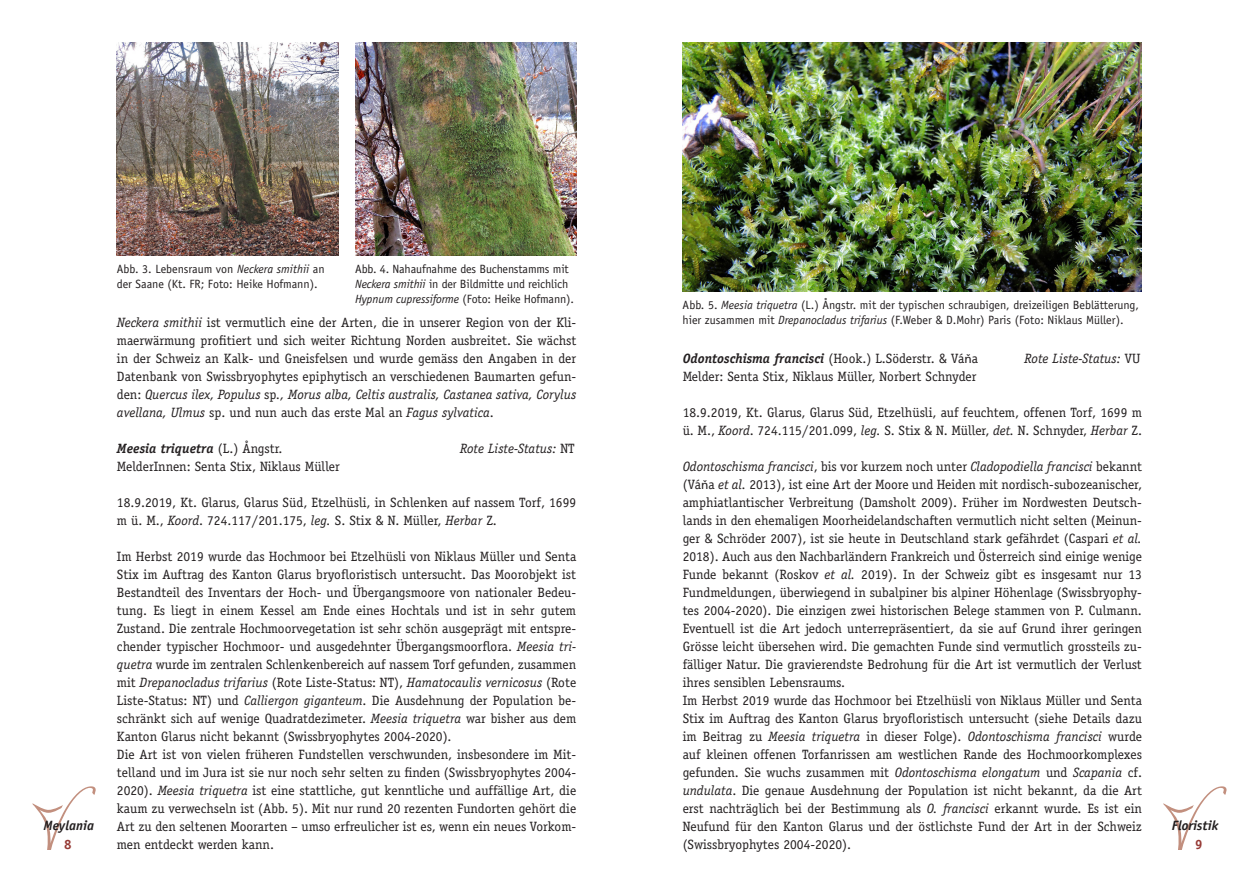
<style>
.page{position:relative;width:1259px;height:893px;background:#fff}
.page>*{position:absolute;margin:0;border:0;box-sizing:border-box;transform-origin:0 0}
.t1{font:13.5px/18px "Officina Serif";color:#231f20}
.t2{font:italic 700 13.5px "Officina Serif";color:#231f20}
.t3{font:italic 13.5px "Officina Serif";color:#231f20}
.t4{font:italic 700 13.5px "Officina Sans";color:#231f20}
.t5{font:700 13.5px "Officina Sans";color:#963a35}
.t6{font:12px/15px "Officina Sans";color:#231f20}
.s1{font-style:italic}
.s2{font-weight:400;font-style:normal}
.s3{font-style:normal}
.s4{font-family:"Frutiger CE";font-weight:400;font-style:normal;font-size:12px}
.s5{font-family:"Frutiger CE";font-size:12px}
</style>
<div class="page">
<svg style="left:1163px;top:786px;width:63px;height:64px"></svg>
<svg style="left:32px;top:786px;width:64px;height:64px"></svg>
<img style="left:117px;top:43px;width:221px;height:212px">
<img style="left:355px;top:43px;width:221px;height:212px">
<img style="left:682px;top:43px;width:459px;height:248px">
<p class="t6" style="left:117px;top:262px;width:209px">Abb. 3. Lebensraum von <span class="s1">Neckera smithii</span> an der Saane (Kt. FR; Foto: Heike Hofmann).</p>
<p class="t6" style="left:355px;top:262px;width:220px">Abb. 4. Nahaufnahme des Buchenstamms mit<br><span class="s1">Neckera smithii</span> in der Bildmitte und reichlich<br><span class="s1">Hypnum cupressiforme</span> (Foto: Heike Hofmann).</p>
<p class="t6" style="left:682px;top:298px;width:458px">Abb. 5. <span class="s1">Meesia triquetra</span> (L.) Ångstr. mit der typischen schraubigen, dreizeiligen Beblätterung, hier zusammen mit <span class="s1">Drepanocladus trifarius</span> (F.Weber &amp; D.Mohr) Paris (Foto: Niklaus Müller).</p>
<p class="t1" style="left:117px;top:314px;width:461px;text-align:justify"><span class="s1">Neckera smithii</span> ist vermutlich eine der Arten, die in unserer Region von der Kli&shy;maerwärmung profitiert und sich weiter Richtung Norden ausbreitet. Sie wächst in der Schweiz an Kalk- und Gneisfelsen und wurde gemäss den Angaben in der Datenbank von Swissbryophytes epiphytisch an verschiedenen Baumarten gefun&shy;den: <span class="s1">Quercus ilex, Populus</span> sp<span class="s1">., Morus alba, Celtis australis, Castanea sativa, Corylus avellana, Ulmus</span> sp. und nun auch das erste Mal an <span class="s1">Fagus sylvatica</span>.</p>
<p class="t2" style="left:117px;top:441px;width:167px">Meesia triquetra <span class="s2">(L.) Ångstr.</span></p>
<p class="t3" style="left:460px;top:441px;width:116px">Rote Liste-Status: <span class="s3">NT</span></p>
<p class="t1" style="left:117px;top:458px;width:224px">MelderInnen: Senta Stix, Niklaus Müller</p>
<p class="t1" style="left:117px;top:494px;width:461px">18.9.2019, Kt. Glarus, Glarus Süd, Etzelhüsli, in Schlenken auf nassem Torf, 1699 m ü. M., <span class="s1">Koord</span>. 724.117/201.175, <span class="s1">leg.</span> S. Stix &amp; N. Müller, <span class="s1">Herbar</span> Z.</p>
<p class="t1" style="left:117px;top:548px;width:461px">Im Herbst 2019 wurde das Hochmoor bei Etzelhüsli von Niklaus Müller und Senta Stix im Auftrag des Kanton Glarus bryofloristisch untersucht. Das Moorobjekt ist Bestandteil des Inventars der Hoch- und Übergangsmoore von nationaler Bedeu&shy;tung. Es liegt in einem Kessel am Ende eines Hochtals und ist in sehr gutem Zustand. Die zentrale Hochmoorvegetation ist sehr schön ausgeprägt mit entspre&shy;chender typischer Hochmoor- und ausgedehnter Übergangsmoorflora. <span class="s1">Meesia tri&shy;quetra</span> wurde im zentralen Schlenkenbereich auf nassem Torf gefunden, zusammen mit <span class="s1">Drepanocladus trifarius</span> (Rote Liste-Status: NT), <span class="s1">Hamatocaulis vernicosus</span> (Rote Liste-Status: NT) und <span class="s1">Calliergon giganteum</span>. Die Ausdehnung der Population be&shy;schränkt sich auf wenige Quadratdezimeter. <span class="s1">Meesia triquetra</span> war bisher aus dem Kanton Glarus nicht bekannt (Swissbryophytes 2004-2020).<br>Die Art ist von vielen früheren Fundstellen verschwunden, insbesondere im Mit&shy;telland und im Jura ist sie nur noch sehr selten zu finden (Swissbryophytes 2004- 2020). <span class="s1">Meesia triquetra</span> ist eine stattliche, gut kenntliche und auffällige Art, die kaum zu verwechseln ist (Abb. 5). Mit nur rund 20 rezenten Fundorten gehört die Art zu den seltenen Moorarten – umso erfreulicher ist es, wenn ein neues Vorkom&shy;men entdeckt werden kann.</p>
<p class="t2" style="left:682px;top:351px;width:297px">Odontoschisma francisci <span class="s2">(Hook.) L.Söderstr. &amp; Vá</span><span class="s4">ň</span><span class="s2">a</span></p>
<p class="t3" style="left:1024px;top:351px;width:117px">Rote Liste-Status: <span class="s3">VU</span></p>
<p class="t1" style="left:682px;top:368px;width:295px">Melder: Senta Stix, Niklaus Müller, Norbert Schnyder</p>
<p class="t1" style="left:682px;top:404px;width:461px">18.9.2019, Kt. Glarus, Glarus Süd, Etzelhüsli, auf feuchtem, offenen Torf, 1699 m ü. M., <span class="s1">Koord</span>. 724.115/201.099, <span class="s1">leg.</span> S. Stix &amp; N. Müller, <span class="s1">det.</span> N. Schnyder, <span class="s1">Herbar</span> Z.</p>
<p class="t1" style="left:682px;top:458px;width:461px"><span class="s1">Odontoschisma francisci</span>, bis vor kurzem noch unter <span class="s1">Cladopodiella francisci</span> bekannt (Vá<span class="s5">ň</span>a <span class="s1">et al.</span> 2013), ist eine Art der Moore und Heiden mit nordisch-subozeanischer, amphiatlantischer Verbreitung (Damsholt 2009). Früher im Nordwesten Deutsch&shy;lands in den ehemaligen Moorheidelandschaften vermutlich nicht selten (Meinun&shy;ger &amp; Schröder 2007), ist sie heute in Deutschland stark gefährdet (Caspari <span class="s1">et al.<br></span>2018). Auch aus den Nachbarländern Frankreich und Österreich sind einige wenige Funde bekannt (Roskov <span class="s1">et al.</span> 2019). In der Schweiz gibt es insgesamt nur 13<br>Fundmeldungen, überwiegend in subalpiner bis alpiner Höhenlage (Swissbryophy&shy;tes 2004-2020). Die einzigen zwei historischen Belege stammen von P. Culmann.<br>Eventuell ist die Art jedoch unterrepräsentiert, da sie auf Grund ihrer geringen Grösse leicht übersehen wird. Die gemachten Funde sind vermutlich grossteils zu&shy;fälliger Natur. Die gravierendste Bedrohung für die Art ist vermutlich der Verlust ihres sensiblen Lebensraums.<br>Im Herbst 2019 wurde das Hochmoor bei Etzelhüsli von Niklaus Müller und Senta Stix im Auftrag des Kanton Glarus bryofloristisch untersucht (siehe Details dazu im Beitrag zu <span class="s1">Meesia triquetra</span> in dieser Folge). <span class="s1">Odontoschisma francisci</span> wurde auf kleinen offenen Torfanrissen am westlichen Rande des Hochmoorkomplexes gefunden. Sie wuchs zusammen mit <span class="s1">Odontoschisma elongatum</span> und <span class="s1">Scapania</span> cf. <span class="s1">undulata</span>. Die genaue Ausdehnung der Population ist nicht bekannt, da die Art erst nachträglich bei der Bestimmung als <span class="s1">O. francisci</span> erkannt wurde. Es ist ein Neufund für den Kanton Glarus und der östlichste Fund der Art in der Schweiz (Swissbryophytes 2004-2020).</p>
<p class="t4" style="left:44px;top:817px;width:52px">Meylania</p>
<p class="t5" style="left:64px;top:836px;width:9px">8</p>
<p class="t5" style="left:1195px;top:836px;width:9px">9</p>
<p class="t4" style="left:1171px;top:818px;width:48px">Floristik</p>
</div>
